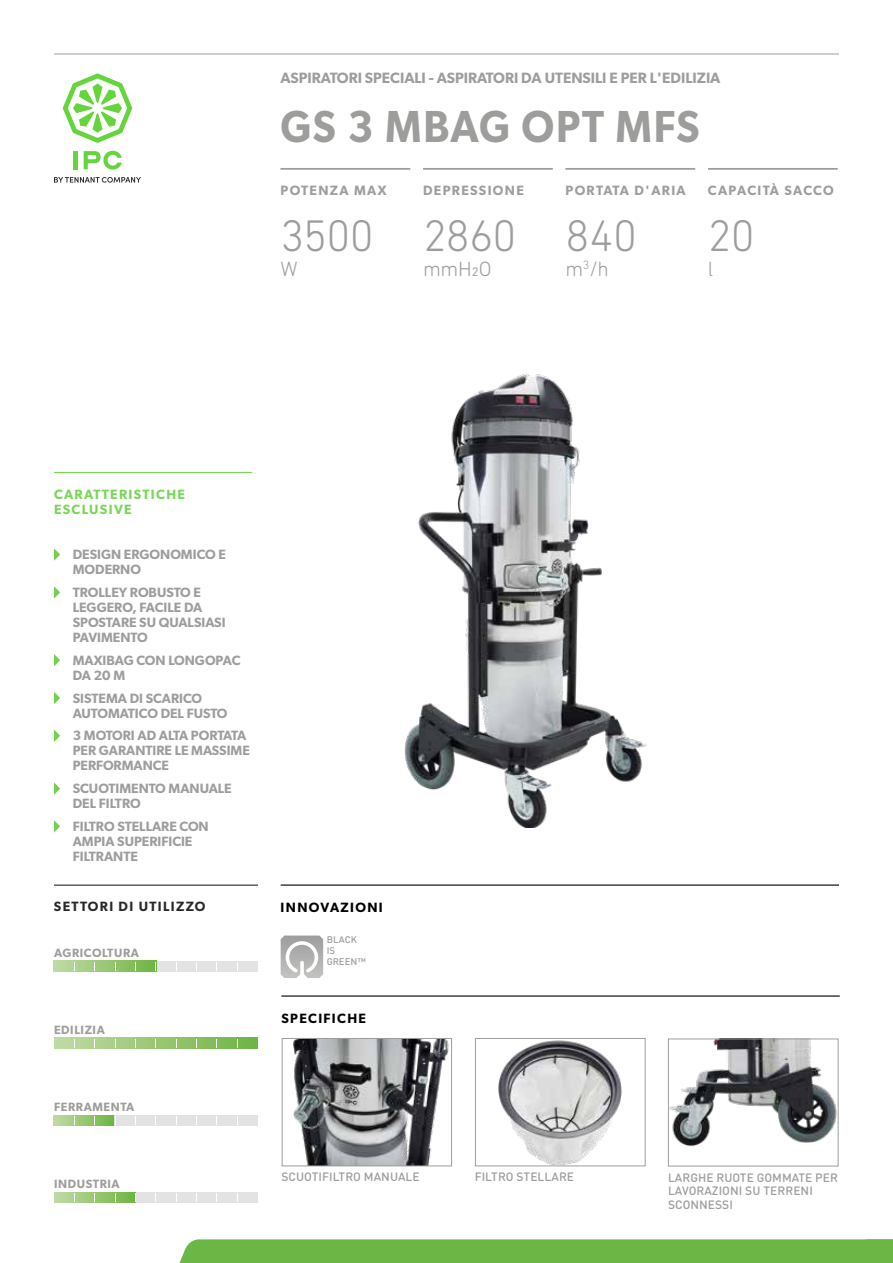
<style>
.page{position:relative;width:893px;height:1263px;background:#fff}
.page>*{position:absolute;margin:0;border:0;box-sizing:border-box;transform-origin:0 0}
.t1{font:600 45px "Gibson";letter-spacing:.035em;color:#9d9d9c;scale:.93 1}
.t2{font:300 45px "DIN Next Rounded LT Pro";letter-spacing:-.01em;color:#9d9d9c}
.t3{font:300 21px "DIN Next Rounded LT Pro";letter-spacing:-.005em;color:#9d9d9c}
.t4{font:600 15px "Gibson";color:#9d9d9c}
.t5{font:600 13.5px/15px "Gibson";color:#9d9d9c}
.t6{font:600 13.5px "Gibson";letter-spacing:.1em;color:#9d9d9c}
.t7{font:600 13.5px/15px "Gibson";letter-spacing:.1em;color:#77d754}
.t8{font:600 13.5px "Gibson";letter-spacing:.1em;color:#000}
.t9{font:600 13.5px "Gibson";letter-spacing:.1em;color:#282827}
.t10{font:600 13.5px "Gibson";letter-spacing:.08em;color:#9d9d9c}
.t11{font:500 12px/13.5px "DIN Round Pro";letter-spacing:.005em;color:#9d9d9c}
.t12{font:600 12px "Gibson";letter-spacing:.05em;color:#9d9d9c}
.t13{font:500 9.6px/11.2px "DIN Round Pro";letter-spacing:-.005em;color:#9d9d9c}
</style>
<div class="page">
<hr style="left:54px;top:54px;width:785px;height:1px;background:#9d9d9c">
<div style="left:179px;top:1239px;width:714px;height:24px;background:#6bb644"></div>
<hr style="left:74px;top:151px;width:4px;height:18px;background:#66d43d">
<svg style="left:84px;top:151px;width:38px;height:19px"></svg>
<svg style="left:63px;top:73px;width:69px;height:70px"></svg>
<svg style="left:54px;top:177px;width:87px;height:6px"></svg>
<hr style="left:54px;top:472px;width:198px;height:1px;background:#77d754">
<svg style="left:54px;top:548px;width:6px;height:13px"></svg>
<svg style="left:54px;top:586px;width:6px;height:13px"></svg>
<svg style="left:54px;top:654px;width:6px;height:12px"></svg>
<svg style="left:54px;top:692px;width:6px;height:12px"></svg>
<svg style="left:54px;top:729px;width:6px;height:13px"></svg>
<svg style="left:54px;top:782px;width:6px;height:13px"></svg>
<svg style="left:54px;top:820px;width:6px;height:13px"></svg>
<img style="left:293px;top:1040px;width:156px;height:124px">
<div style="left:282px;top:1038px;width:170px;height:128px;border:1px solid #9d9d9c"></div>
<hr style="left:281px;top:995px;width:559px;height:1px;background:#000">
<img style="left:498px;top:1040px;width:124px;height:124px">
<div style="left:475px;top:1038px;width:171px;height:128px;border:1px solid #9d9d9c"></div>
<img style="left:670px;top:1040px;width:166px;height:107px">
<div style="left:668px;top:1038px;width:170px;height:128px;border:1px solid #9d9d9c"></div>
<img style="left:404px;top:373px;width:243px;height:454px">
<hr style="left:281px;top:168px;width:129px;height:1px;background:#9d9d9c">
<hr style="left:423px;top:168px;width:130px;height:1px;background:#9d9d9c">
<hr style="left:565px;top:168px;width:130px;height:1px;background:#9d9d9c">
<hr style="left:708px;top:168px;width:130px;height:1px;background:#9d9d9c">
<hr style="left:281px;top:169px;width:129px;height:1px;background:#9d9d9c">
<hr style="left:423px;top:169px;width:130px;height:1px;background:#9d9d9c">
<hr style="left:565px;top:169px;width:130px;height:1px;background:#9d9d9c">
<hr style="left:708px;top:169px;width:130px;height:1px;background:#9d9d9c">
<hr style="left:54px;top:884px;width:204px;height:2px;background:#282827">
<div style="left:54px;top:961px;width:204px;height:10px;background:#e3e3e3"></div>
<svg style="left:54px;top:961px;width:102px;height:10px"></svg>
<svg style="left:54px;top:1038px;width:204px;height:10px;background:#9cca79"></svg>
<div style="left:54px;top:1115px;width:204px;height:10px;background:#e3e3e3"></div>
<svg style="left:54px;top:1115px;width:59px;height:11px"></svg>
<div style="left:54px;top:1192px;width:204px;height:10px;background:#e3e3e3"></div>
<svg style="left:54px;top:1192px;width:81px;height:11px"></svg>
<hr style="left:281px;top:884px;width:558px;height:2px;background:#000">
<svg style="left:281px;top:935px;width:42px;height:43px"></svg>
<p class="t4" style="left:281px;top:69px;width:441px">ASPIRATORI SPECIALI - ASPIRATORI DA UTENSILI E PER L'EDILIZIA</p>
<h1 class="t1" style="left:281px;top:100px;width:452px">GS 3 MBAG OPT MFS</h1>
<p class="t6" style="left:281px;top:182px;width:107px">POTENZA MAX</p>
<p class="t6" style="left:423px;top:182px;width:102px">DEPRESSIONE</p>
<p class="t6" style="left:565px;top:182px;width:122px">PORTATA D'ARIA</p>
<p class="t10" style="left:708px;top:182px;width:127px">CAPACITÀ SACCO</p>
<h1 class="t2" style="left:281px;top:210px;width:95px">3500</h1>
<h2 class="t3" style="left:281px;top:257px;width:19px">W</h2>
<h1 class="t2" style="left:423px;top:210px;width:95px">2860</h1>
<h2 class="t3" style="left:423px;top:257px;width:70px">mmH2O</h2>
<h1 class="t2" style="left:565px;top:210px;width:73px">840</h1>
<h2 class="t3" style="left:565px;top:257px;width:45px">m<sup>3</sup>/h</h2>
<h1 class="t2" style="left:708px;top:210px;width:48px">20</h1>
<h2 class="t3" style="left:708px;top:257px;width:7px">l</h2>
<p class="t7" style="left:54px;top:486px;width:133px">CARATTERISTICHE<br>ESCLUSIVE</p>
<p class="t5" style="left:73px;top:547px;width:155px">DESIGN ERGONOMICO E<br>MODERNO</p>
<p class="t5" style="left:73px;top:584px;width:154px">TROLLEY ROBUSTO E<br>LEGGERO, FACILE DA<br>SPOSTARE SU QUALSIASI<br>PAVIMENTO</p>
<p class="t5" style="left:73px;top:652px;width:169px">MAXIBAG CON LONGOPAC<br>DA 20 M</p>
<p class="t5" style="left:73px;top:690px;width:156px">SISTEMA DI SCARICO<br>AUTOMATICO DEL FUSTO</p>
<p class="t5" style="left:73px;top:728px;width:179px">3 MOTORI AD ALTA PORTATA<br>PER GARANTIRE LE MASSIME<br>PERFORMANCE</p>
<p class="t5" style="left:73px;top:781px;width:161px">SCUOTIMENTO MANUALE<br>DEL FILTRO</p>
<p class="t5" style="left:73px;top:818px;width:138px">FILTRO STELLARE CON<br>AMPIA SUPERIFICIE<br>FILTRANTE</p>
<p class="t9" style="left:54px;top:898px;width:153px">SETTORI DI UTILIZZO</p>
<p class="t12" style="left:54px;top:945px;width:87px">AGRICOLTURA</p>
<p class="t12" style="left:54px;top:1022px;width:52px">EDILIZIA</p>
<p class="t12" style="left:54px;top:1099px;width:82px">FERRAMENTA</p>
<p class="t12" style="left:54px;top:1177px;width:67px">INDUSTRIA</p>
<p class="t8" style="left:281px;top:899px;width:104px">INNOVAZIONI</p>
<p class="t13" style="left:327px;top:933px;width:41px">BLACK<br>IS<br>GREEN™</p>
<p class="t8" style="left:281px;top:1010px;width:86px">SPECIFICHE</p>
<p class="t11" style="left:281px;top:1170px;width:140px">SCUOTIFILTRO MANUALE</p>
<p class="t11" style="left:475px;top:1170px;width:101px">FILTRO STELLARE</p>
<p class="t11" style="left:668px;top:1170px;width:171px">LARGHE RUOTE GOMMATE PER<br>LAVORAZIONI SU TERRENI<br>SCONNESSI</p>
</div>
